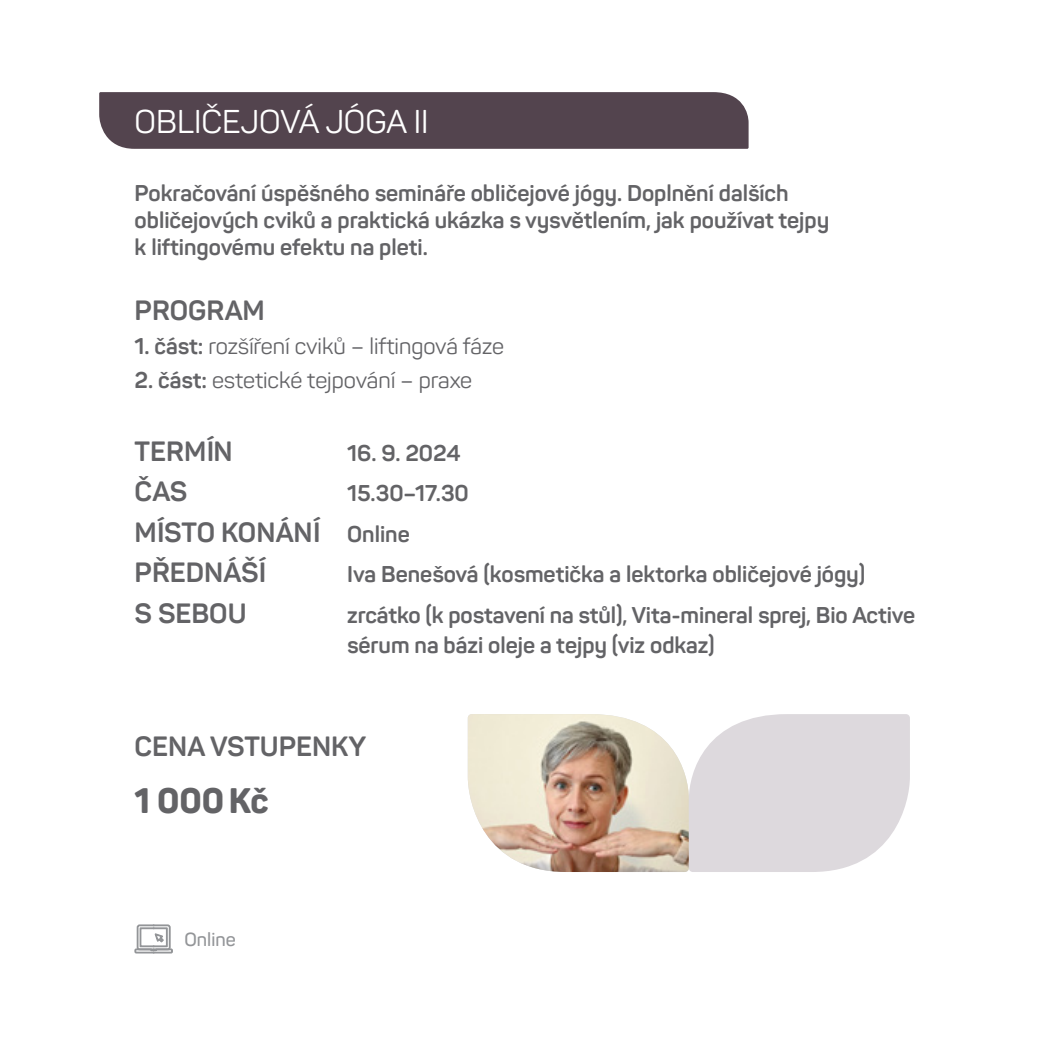
<style>
.page{position:relative;width:1063px;height:1063px;background:#fff}
.page>*{position:absolute;margin:0;border:0;box-sizing:border-box;transform-origin:0 0}
.t1{font:800 35px "Panton";color:#636366}
.t2{font:32.5px "Panton";color:#fff}
.t3{font:700 27.5px/40.8px "Panton";color:#636366}
.t4{font:700 22.5px/27px "Panton";color:#636366}
.t5{font:22.5px "Panton";color:#636366}
.t6{font:600 18.75px "Panton";color:#939598}
.s1{font-weight:700}
.s2{font-size:22.5px}
</style>
<div class="page">
<svg style="left:134px;top:924px;width:39px;height:30px"></svg>
<div style="left:99px;top:92px;width:650px;height:57px;background:#53444e"></div>
<svg style="left:468px;top:714px;width:442px;height:158px;background:#dbd0c9"></svg>
<h2 class="t2" style="left:135px;top:101px;width:295px">OBLIČEJOVÁ JÓGA II</h2>
<p class="t4" style="left:135px;top:180px;width:696px">Pokračování úspěšného semináře obličejové jógy. Doplnění dalších obličejových cviků a praktická ukázka s vysvětlením, jak používat tejpy k liftingovému efektu na pleti.</p>
<p class="t3" style="left:135px;top:289px;width:132px">PROGRAM</p>
<p class="t5" style="left:135px;top:332px;width:371px"><span class="s1">1. část:</span> rozšíření cviků – liftingová fáze</p>
<p class="t5" style="left:135px;top:366px;width:339px"><span class="s1">2. část:</span> estetické tejpování – praxe</p>
<p class="t3" style="left:135px;top:430px;width:100px">TERMÍN</p>
<p class="t4" style="left:347px;top:439px;width:115px">16. 9. 2024</p>
<p class="t3" style="left:135px;top:471px;width:54px">ČAS</p>
<p class="t4" style="left:347px;top:480px;width:123px">15.30–17.30</p>
<p class="t3" style="left:135px;top:512px;width:277px">MÍSTO KONÁNÍ <span class="s2">Online<br></span>PŘEDNÁŠÍ</p>
<p class="t4" style="left:347px;top:561px;width:520px">Iva Benešová (kosmetička a lektorka obličejové jógy)</p>
<p class="t3" style="left:135px;top:593px;width:113px">S SEBOU</p>
<p class="t4" style="left:347px;top:600px;width:570px;line-height:30px">zrcátko (k postavení na stůl), Vita-mineral sprej, Bio Active sérum na bázi oleje a tejpy (viz odkaz)</p>
<p class="t3" style="left:135px;top:726px;width:233px">CENA VSTUPENKY</p>
<h1 class="t1" style="left:135px;top:778px;width:135px">1 000Kč</h1>
<p class="t6" style="left:184px;top:928px;width:53px">Online</p>
</div>
